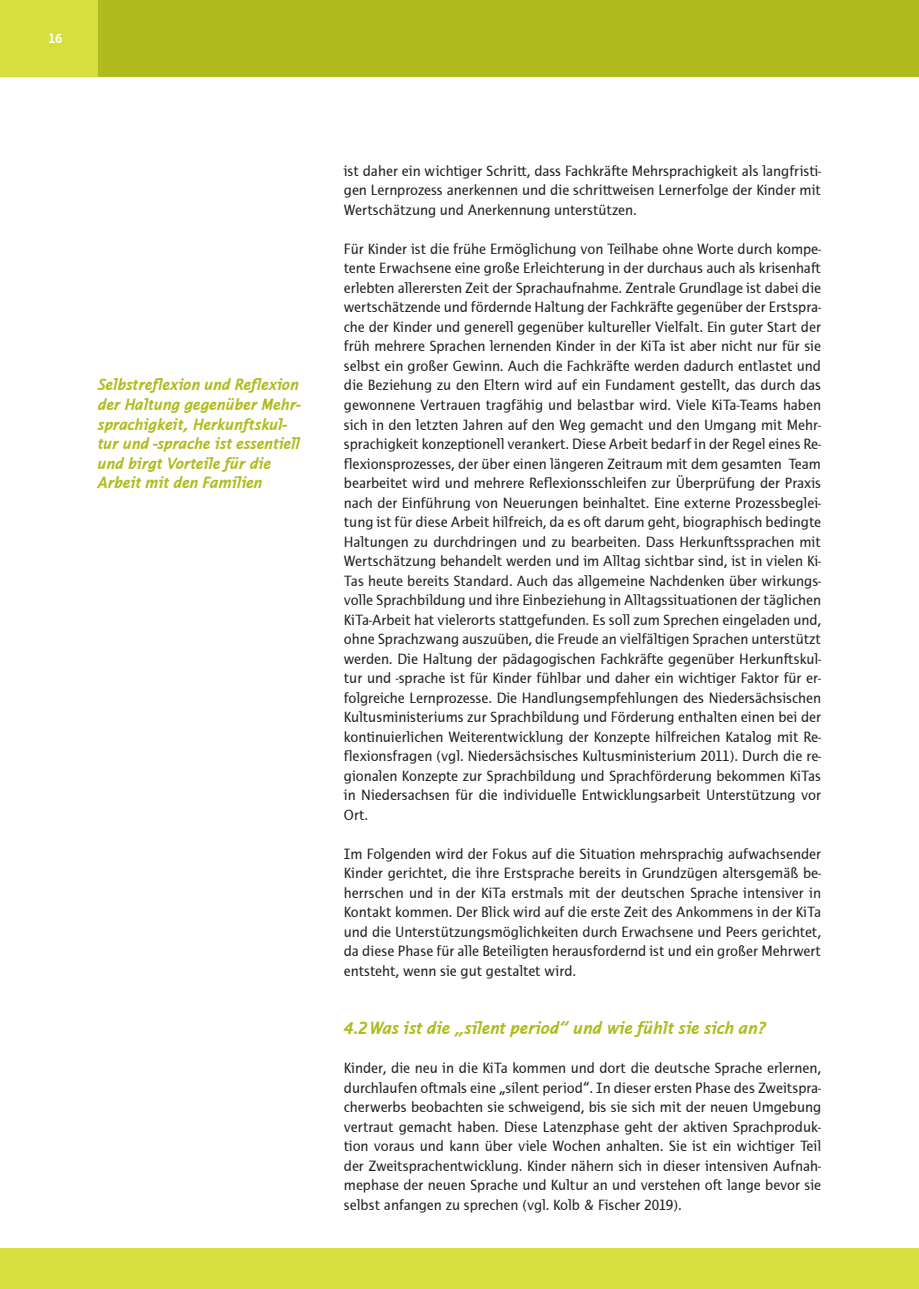
<style>
.page{position:relative;width:919px;height:1289px;background:#fff}
.page>*{position:absolute;margin:0;border:0;box-sizing:border-box;transform-origin:0 0}
.Fließtext{font:italic 700 18px "Thordis Sans EF";color:#b0bb1d}
.Infospalte_Headline{font:italic 700 16.5px/19.5px "Thordis Sans EF";letter-spacing:-.01em;color:#b0bb1d}
.Fließtext-2{font:15px/19.5px "Thordis Sans EF";color:#231f20;text-align:justify}
.t1{font:700 13.5px "Thordis Sans EF";color:#fff}
</style>
<div class="page">
<div style="left:906px;top:1248px;width:12px;height:40px;background:#d5df3e"></div>
<div style="left:0;top:1248px;width:906px;height:40px;background:#d5df3e"></div>
<div style="left:0;top:0;width:906px;height:77px;background:#b0bb1d"></div>
<div style="left:906px;top:0;width:12px;height:77px;background:#b0bb1d"></div>
<div style="left:0;top:0;width:98px;height:77px;background:#d5df3e"></div>
<p class="t1" style="left:48px;top:31px;width:16px">16</p>
<p class="Infospalte_Headline" style="left:98px;top:375px;width:205px">Selbstreflexion und Reflexion der Haltung gegenüber Mehr&shy;sprachigkeit, Herkunftskul&shy;tur und -sprache ist essentiell und birgt Vorteile für die<br>Arbeit mit den Familien</p>
<p class="Fließtext-2" style="left:344px;top:161px;width:478px">ist daher ein wichtiger Schritt, dass Fachkräfte Mehrsprachigkeit als langfristi&shy;gen Lernprozess anerkennen und die schrittweisen Lernerfolge der Kinder mit Wertschätzung und Anerkennung unterstützen.</p>
<p class="Fließtext-2" style="left:344px;top:239px;width:478px">Für Kinder ist die frühe Ermöglichung von Teilhabe ohne Worte durch kompe&shy;tente Erwachsene eine große Erleichterung in der durchaus auch als krisenhaft erlebten allerersten Zeit der Sprachaufnahme. Zentrale Grundlage ist dabei die wertschätzende und fördernde Haltung der Fachkräfte gegenüber der Erstspra&shy;che der Kinder und generell gegenüber kultureller Vielfalt. Ein guter Start der früh mehrere Sprachen lernenden Kinder in der KiTa ist aber nicht nur für sie selbst ein großer Gewinn. Auch die Fachkräfte werden dadurch entlastet und die Beziehung zu den Eltern wird auf ein Fundament gestellt, das durch das gewonnene Vertrauen tragfähig und belastbar wird. Viele KiTa-Teams haben sich in den letzten Jahren auf den Weg gemacht und den Umgang mit Mehr&shy;sprachigkeit konzeptionell verankert. Diese Arbeit bedarf in der Regel eines Re&shy;flexionsprozesses, der über einen längeren Zeitraum mit dem gesamten Team bearbeitet wird und mehrere Reflexionsschleifen zur Überprüfung der Praxis nach der Einführung von Neuerungen beinhaltet. Eine externe Prozessbeglei&shy;tung ist für diese Arbeit hilfreich, da es oft darum geht, biographisch bedingte Haltungen zu durchdringen und zu bearbeiten. Dass Herkunftssprachen mit Wertschätzung behandelt werden und im Alltag sichtbar sind, ist in vielen Ki-Tas heute bereits Standard. Auch das allgemeine Nachdenken über wirkungs&shy;volle Sprachbildung und ihre Einbeziehung in Alltagssituationen der täglichen KiTa-Arbeit hat vielerorts stattgefunden. Es soll zum Sprechen eingeladen und, ohne Sprachzwang auszuüben, die Freude an vielfältigen Sprachen unterstützt werden. Die Haltung der pädagogischen Fachkräfte gegenüber Herkunftskul&shy;tur und -sprache ist für Kinder fühlbar und daher ein wichtiger Faktor für er&shy;folgreiche Lernprozesse. Die Handlungsempfehlungen des Niedersächsischen Kultusministeriums zur Sprachbildung und Förderung enthalten einen bei der kontinuierlichen Weiterentwicklung der Konzepte hilfreichen Katalog mit Re&shy;flexionsfragen (vgl. Niedersächsisches Kultusministerium 2011). Durch die re&shy;gionalen Konzepte zur Sprachbildung und Sprachförderung bekommen KiTas in Niedersachsen für die individuelle Entwicklungsarbeit Unterstützung vor Ort.</p>
<p class="Fließtext-2" style="left:344px;top:844px;width:478px">Im Folgenden wird der Fokus auf die Situation mehrsprachig aufwachsender Kinder gerichtet, die ihre Erstsprache bereits in Grundzügen altersgemäß be&shy;herrschen und in der KiTa erstmals mit der deutschen Sprache intensiver in Kontakt kommen. Der Blick wird auf die erste Zeit des Ankommens in der KiTa und die Unterstützungsmöglichkeiten durch Erwachsene und Peers gerichtet, da diese Phase für alle Beteiligten herausfordernd ist und ein großer Mehrwert entsteht, wenn sie gut gestaltet wird.</p>
<p class="Fließtext" style="left:344px;top:1018px;width:424px">4.2Was ist die „silent period“ und wie fühlt sie sich an?</p>
<p class="Fließtext-2" style="left:344px;top:1058px;width:478px">Kinder, die neu in die KiTa kommen und dort die deutsche Sprache erlernen, durchlaufen oftmals eine „silent period“. In dieser ersten Phase des Zweitspra&shy;cherwerbs beobachten sie schweigend, bis sie sich mit der neuen Umgebung vertraut gemacht haben. Diese Latenzphase geht der aktiven Sprachproduk&shy;tion voraus und kann über viele Wochen anhalten. Sie ist ein wichtiger Teil der Zweitsprachentwicklung. Kinder nähern sich in dieser intensiven Aufnah&shy;mephase der neuen Sprache und Kultur an und verstehen oft lange bevor sie selbst anfangen zu sprechen (vgl. Kolb &amp; Fischer 2019).</p>
</div>
